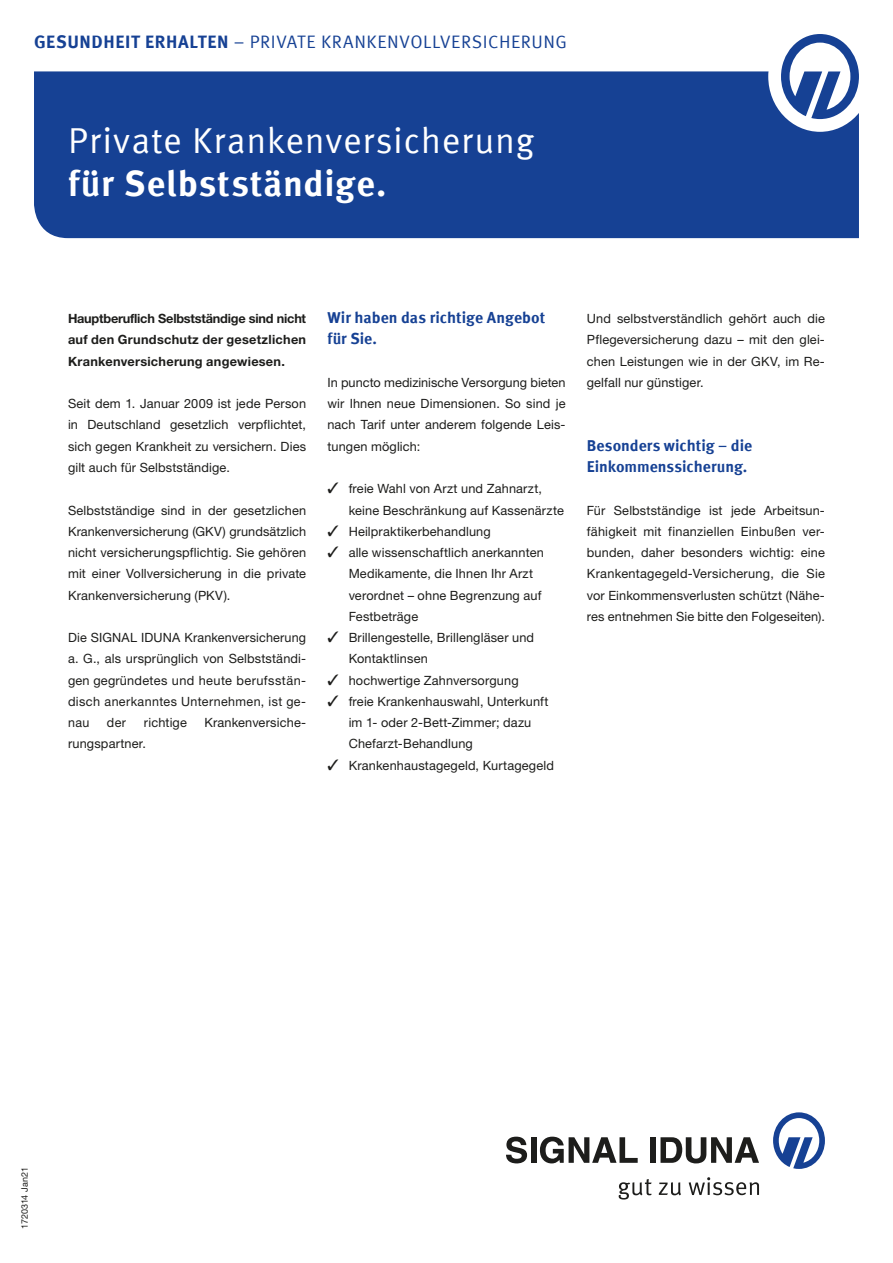
<style>
.page{position:relative;width:893px;height:1263px;background:#fff}
.page>*{position:absolute;margin:0;border:0;box-sizing:border-box;transform-origin:0 0}
.t1{font:36px "Meta Offc Pro Norm";letter-spacing:.02em;color:#fff}
.t2{font:700 36px "Meta Offc Pro";letter-spacing:.025em;color:#fff}
.t3{font:18px "Meta Offc Pro Norm";letter-spacing:.03em;color:#164194}
.t4{font:700 18px "Meta Offc Pro";letter-spacing:.03em;color:#164194}
.t5{font:700 15.75px/21.3px "Meta Offc Pro";color:#164194}
.t6{font:12.75px/21.3px "Helvetica Neue LTW1 G";letter-spacing:.01em;color:#1d1d1b;text-align:justify}
.t7{font:700 12.75px/21.3px "Helvetica Neue LTW1 G";letter-spacing:.02em;color:#1d1d1b;text-align:justify}
.t8{font:9px "Helvetica Neue LTW1 G";letter-spacing:.005em;color:#1d1d1b}
</style>
<div class="page">
<div style="left:34px;top:71px;width:825px;height:167px;background:#164194"></div>
<svg style="left:506px;top:1137px;width:21px;height:26px"></svg>
<div style="left:531px;top:1137px;width:5px;height:26px;background:#1d1d1b"></div>
<svg style="left:540px;top:1137px;width:98px;height:26px"></svg>
<div style="left:650px;top:1137px;width:5px;height:26px;background:#1d1d1b"></div>
<svg style="left:660px;top:1137px;width:99px;height:26px"></svg>
<svg style="left:619px;top:1179px;width:33px;height:20px"></svg>
<svg style="left:659px;top:1182px;width:22px;height:13px"></svg>
<svg style="left:689px;top:1177px;width:70px;height:18px"></svg>
<svg style="left:773px;top:1112px;width:52px;height:57px"></svg>
<div style="left:768px;top:21px;width:104px;height:111px;background:#fff;border-radius:50%"></div>
<svg style="left:781px;top:34px;width:78px;height:85px"></svg>
<div style="left:850px;top:0;width:43px;height:43px;background:#fff"></div>
<h2 class="t4" style="left:34px;top:27px;width:175px">GESUNDHEIT Erhalten</h2>
<h2 class="t3" style="left:234px;top:28px;width:335px">– PRIVATE KRANKENVOLLVERSICHERUNG</h2>
<h1 class="t1" style="left:68px;top:113px;width:468px">Private Krankenversicherung</h1>
<h1 class="t2" style="left:68px;top:155px;width:320px">für Selbstständige.</h1>
<p class="t7" style="left:68px;top:308px;width:240px">Hauptberuflich Selbstständige sind nicht auf den Grundschutz der gesetzlichen Krankenversicherung angewiesen.</p>
<p class="t6" style="left:68px;top:393px;width:240px">Seit dem 1. Januar 2009 ist jede Person in Deutschland gesetzlich verpflichtet, sich gegen Krankheit zu versichern. Dies gilt auch für Selbstständige.</p>
<p class="t6" style="left:68px;top:499px;width:240px">Selbstständige sind in der gesetzlichen Krankenversicherung (GKV) grundsätzlich nicht versicherungspflichtig. Sie gehören mit einer Vollversicherung in die private Krankenversicherung (PKV).</p>
<p class="t6" style="left:68px;top:627px;width:240px">Die SIGNAL IDUNA Krankenversicherung a. G., als ursprünglich von Selbstständi&shy;gen gegründetes und heute berufsstän&shy;disch anerkanntes Unternehmen, ist ge&shy;nau</p>
<p class="t6" style="left:107px;top:712px;width:21px">der</p>
<p class="t6" style="left:144px;top:712px;width:44px">richtige</p>
<p class="t6" style="left:204px;top:712px;width:103px">Krankenversiche-</p>
<p class="t6" style="left:68px;top:733px;width:79px">rungspartner.</p>
<p class="t5" style="left:327px;top:306px;width:219px">Wir haben das richtige Angebot für Sie.</p>
<p class="t6" style="left:327px;top:372px;width:240px">In puncto medizinische Versorgung bieten wir Ihnen neue Dimensionen. So sind je nach Tarif unter anderem folgende Leis&shy;tungen möglich:</p>
<p class="t6" style="left:349px;top:478px;width:217px;text-indent:-21px">✓ freie Wahl von Arzt und Zahnarzt, keine Beschränkung auf Kassenärzte</p>
<p class="t6" style="left:327px;top:520px;width:165px">✓ Heilpraktikerbehandlung</p>
<p class="t6" style="left:349px;top:542px;width:197px;text-align:left;text-indent:-21px">✓ alle wissenschaftlich anerkannten<br>Medikamente, die Ihnen Ihr Arzt verordnet – ohne Begrenzung auf<br>Festbeträge</p>
<p class="t6" style="left:349px;top:627px;width:187px;text-indent:-21px">✓ Brillengestelle, Brillengläser und<br>Kontaktlinsen</p>
<p class="t6" style="left:327px;top:669px;width:193px">✓ hochwertige Zahnversorgung</p>
<p class="t6" style="left:349px;top:691px;width:201px;text-align:left;text-indent:-21px">✓ freie Krankenhauswahl, Unterkunft im 1- oder 2-Bett-Zimmer; dazu<br>Chefarzt-Behandlung</p>
<p class="t6" style="left:327px;top:754px;width:228px">✓ Krankenhaustagegeld, Kurtagegeld</p>
<p class="t6" style="left:587px;top:308px;width:240px">Und selbstverständlich gehört auch die Pflegeversicherung dazu – mit den glei&shy;chen Leistungen wie in der GKV, im Re&shy;gelfall nur günstiger.</p>
<p class="t5" style="left:587px;top:434px;width:167px">Besonders wichtig – die<br>Einkommenssicherung.</p>
<p class="t6" style="left:587px;top:499px;width:240px">Für Selbstständige ist jede Arbeitsun&shy;fähigkeit mit finanziellen Einbußen ver&shy;bunden, daher besonders wichtig: eine Krankentagegeld-Versicherung, die Sie vor Einkommensverlusten schützt (Nähe&shy;res entnehmen Sie bitte den Folgeseiten).</p>
<p class="t8" style="left:19px;top:1229px;width:63px;rotate:-90deg">1720314 Jan21</p>
</div>
